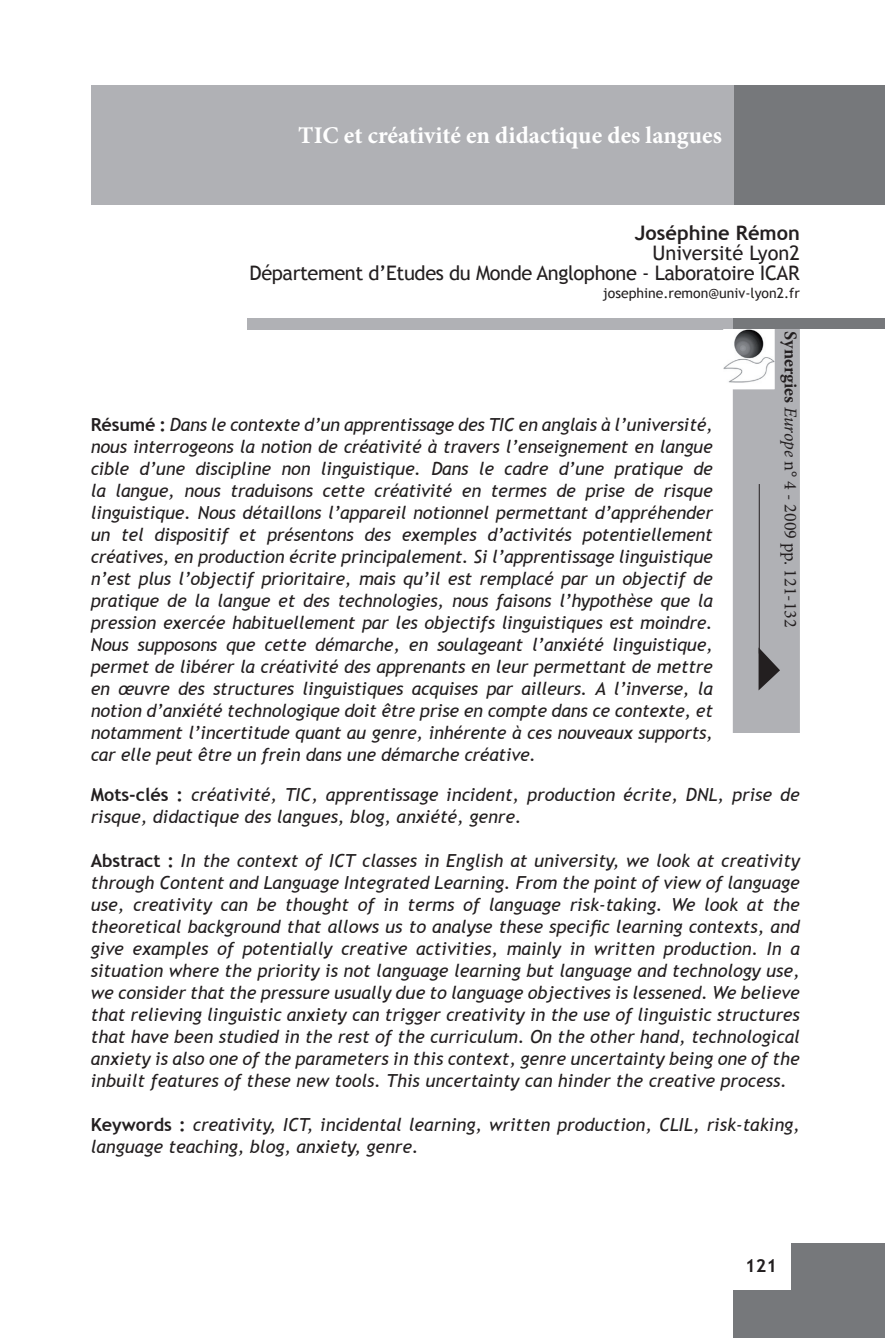
<style>
.page{position:relative;width:885px;height:1338px;background:#fff}
.page>*{position:absolute;margin:0;border:0;box-sizing:border-box;transform-origin:0 0}
.t1{font:700 24px "Minion Pro";color:#fff}
.t2{font:20px/20px "Trebuchet MS";letter-spacing:-.02em;color:#231f20;text-align:right}
.t3{font:700 20px "Trebuchet MS";color:#231f20}
.t4{font:italic 18px/22px "Trebuchet MS";color:#231f20}
.t5{font:18px "Minion Pro";color:#231f20}
.t6{font:700 18px "Trebuchet MS";color:#231f20}
.t7{font:14px "Trebuchet MS";color:#231f20}
.s1{font-weight:700;font-style:normal}
.s2{font-weight:700}
.s3{font-style:italic}
</style>
<div class="page">
<div style="left:733px;top:1243px;width:151px;height:95px;background:#76787b"></div>
<div style="left:731px;top:1242px;width:59px;height:48px;background:#fff"></div>
<div style="left:247px;top:318px;width:488px;height:12px;background:#b0b1b5"></div>
<div style="left:730px;top:85px;width:154px;height:119px;background:#76787b"></div>
<div style="left:732px;top:327px;width:67px;height:406px;background:#b0b1b5"></div>
<div style="left:733px;top:318px;width:151px;height:11px;background:#76787b"></div>
<svg style="left:758px;top:647px;width:22px;height:43px"></svg>
<img style="left:723px;top:329px;width:51px;height:60px">
<hr style="left:758px;top:484px;width:1px;height:170px;background:#231f20">
<div style="left:91px;top:85px;width:642px;height:120px;background:#b0b1b5"></div>
<h1 class="t1" style="left:298px;top:118px;width:425px">TIC et créativité en didactique des langues</h1>
<p class="t3" style="left:634px;top:220px;width:166px">Joséphine Rémon</p>
<p class="t2" style="left:249px;top:243px;width:552px">Université Lyon2<br>Département d’Etudes du Monde Anglophone - Laboratoire ICAR</p>
<p class="t7" style="left:602px;top:284px;width:199px">josephine.remon@univ-lyon2.fr</p>
<p class="t4" style="left:91px;top:414px;width:623px;text-align:justify"><span class="s1">Résumé :</span> Dans le contexte d’un apprentissage des TIC en anglais à l’université, nous interrogeons la notion de créativité à travers l’enseignement en langue cible d’une discipline non linguistique. Dans le cadre d’une pratique de la langue, nous traduisons cette créativité en termes de prise de risque linguistique. Nous détaillons l’appareil notionnel permettant d’appréhender un tel dispositif et présentons des exemples d’activités potentiellement créatives, en production écrite principalement. Si l’apprentissage linguistique n’est plus l’objectif prioritaire, mais qu’il est remplacé par un objectif de pratique de la langue et des technologies, nous faisons l’hypothèse que la pression exercée habituellement par les objectifs linguistiques est moindre.<br>Nous supposons que cette démarche, en soulageant l’anxiété linguistique, permet de libérer la créativité des apprenants en leur permettant de mettre en œuvre des structures linguistiques acquises par ailleurs. A l’inverse, la notion d’anxiété technologique doit être prise en compte dans ce contexte, et notamment l’incertitude quant au genre, inhérente à ces nouveaux supports, car elle peut être un frein dans une démarche créative.</p>
<p class="t5" style="left:802px;top:331px;width:298px;rotate:90deg"><span class="s2">Synergies</span> <span class="s3">Europe</span> n° 4 - 2009 pp. 121-132</p>
<p class="t4" style="left:91px;top:784px;width:710px"><span class="s1">Mots-clés :</span> créativité, TIC, apprentissage incident, production écrite, DNL, prise de risque, didactique des langues, blog, anxiété, genre.</p>
<p class="t4" style="left:91px;top:850px;width:710px;text-align:justify"><span class="s1">Abstract :</span> In the context of ICT classes in English at university, we look at creativity through Content and Language Integrated Learning. From the point of view of language use, creativity can be thought of in terms of language risk-taking. We look at the theoretical background that allows us to analyse these specific learning contexts, and give examples of potentially creative activities, mainly in written production. In a situation where the priority is not language learning but language and technology use, we consider that the pressure usually due to language objectives is lessened. We believe that relieving linguistic anxiety can trigger creativity in the use of linguistic structures that have been studied in the rest of the curriculum. On the other hand, technological anxiety is also one of the parameters in this context, genre uncertainty being one of the inbuilt features of these new tools. This uncertainty can hinder the creative process.</p>
<p class="t4" style="left:91px;top:1114px;width:710px"><span class="s1">Keywords :</span> creativity, ICT, incidental learning, written production, CLIL, risk-taking, language teaching, blog, anxiety, genre.</p>
<p class="t6" style="left:745px;top:1255px;width:33px">121</p>
</div>
